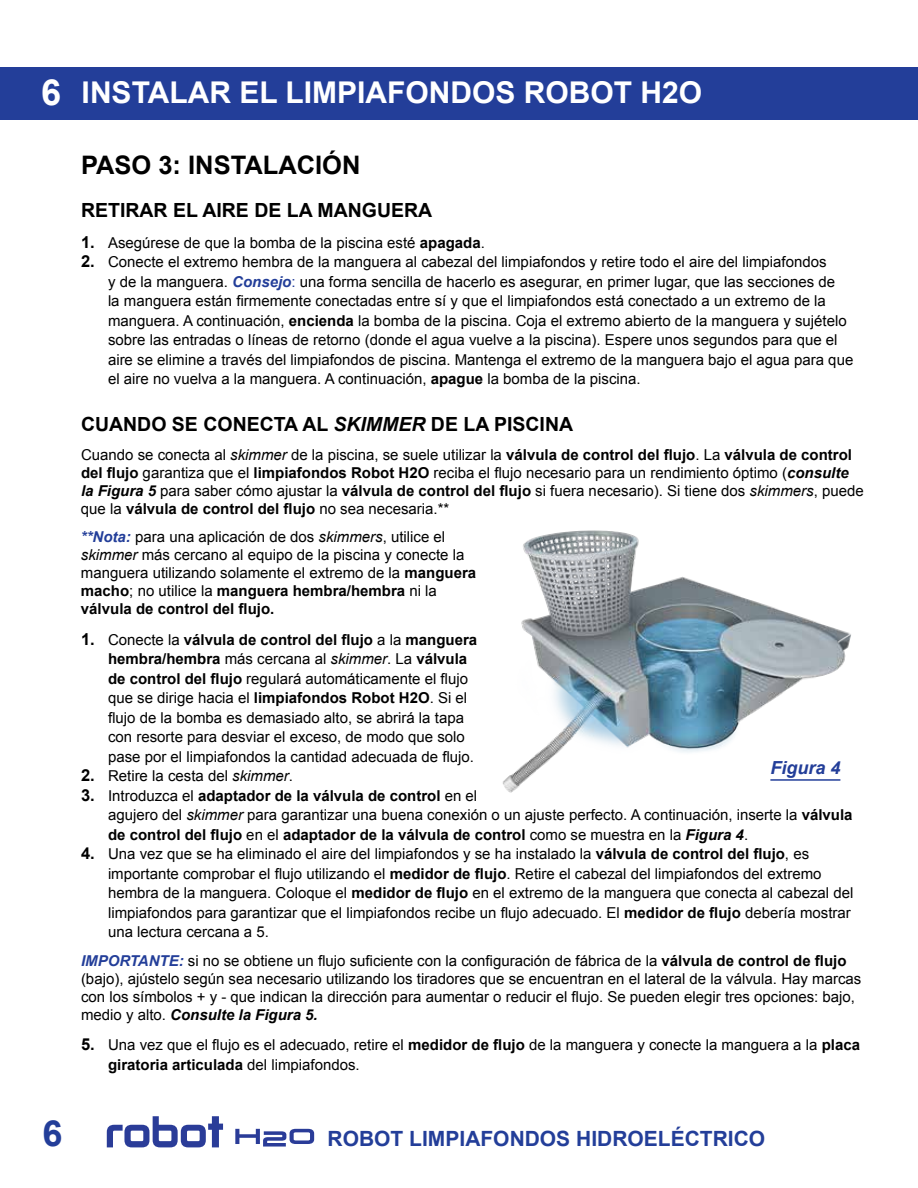
<style>
.page{position:relative;width:918px;height:1188px;background:#fff}
.page>*{position:absolute;margin:0;border:0;box-sizing:border-box;transform-origin:0 0}
.t1{font:700 36px "Arial";color:#233e99}
.t2{font:700 30px "Arial";color:#fff}
.t3{font:700 25.5px "Arial";color:#000}
.t4{font:700 21px "Arial";color:#233e99}
.t5{font:700 19.5px "Arial";color:#000}
.t6{font:italic 700 18px "Arial";color:#233e99}
.t7{font:15px/19.5px "Arial";color:#000}
.s1{font-size:36px}
.s2{font-weight:700;font-size:16.5px}
.s3{font-weight:700}
.s4{font-weight:700;font-style:italic;color:#233e99}
.s5{color:#233e99}
.s6{font-style:italic}
.s7{font-weight:700;font-style:italic}
</style>
<div class="page">
<div style="left:0;top:67px;width:918px;height:53px;background:#233e99"></div>
<svg style="left:235px;top:1129px;width:79px;height:18px"></svg>
<svg style="left:107px;top:1116px;width:116px;height:31px"></svg>
<img style="left:502px;top:530px;width:349px;height:263px">
<hr style="left:770px;top:779px;width:70px;height:2px;background:#233e99">
<h2 class="t2" style="left:41px;top:72px;width:662px"><span class="s1">6</span> INSTALAR EL LIMPIAFONDOS ROBOT H2O</h2>
<h3 class="t3" style="left:81px;top:148px;width:281px">PASO 3: INSTALACIÓN</h3>
<h3 class="t5" style="left:81px;top:197px;width:353px">RETIRAR EL AIRE DE LA MANGUERA</h3>
<p class="t7" style="left:81px;top:233px;width:405px"><span class="s2">1.</span> Asegúrese de que la bomba de la piscina esté <span class="s3">apagada</span>.</p>
<p class="t7" style="left:108px;top:252px;width:747px;text-indent:-27px"><span class="s2">2.</span> Conecte el extremo hembra de la manguera al cabezal del limpiafondos y retire todo el aire del limpiafondos<br>y de la manguera. <span class="s4">Consejo</span><span class="s5">:</span> una forma sencilla de hacerlo es asegurar, en primer lugar, que las secciones de<br>la manguera están firmemente conectadas entre sí y que el limpiafondos está conectado a un extremo de la manguera. A continuación, <span class="s3">encienda</span> la bomba de la piscina. Coja el extremo abierto de la manguera y sujételo sobre las entradas o líneas de retorno (donde el agua vuelve a la piscina). Espere unos segundos para que el aire se elimine a través del limpiafondos de piscina. Mantenga el extremo de la manguera bajo el agua para que el aire no vuelva a la manguera. A continuación, <span class="s3">apague</span> la bomba de la piscina.</p>
<h3 class="t5" style="left:81px;top:411px;width:494px">CUANDO SE CONECTA AL <span class="s6">SKIMMER</span> DE LA PISCINA</h3>
<p class="t7" style="left:81px;top:446px;width:784px;line-height:18px">Cuando se conecta al <span class="s6">skimmer</span> de la piscina, se suele utilizar la <span class="s3">válvula de control del flujo</span>. La <span class="s3">válvula de control del flujo</span> garantiza que el <span class="s3">limpiafondos Robot H2O</span> reciba el flujo necesario para un rendimiento óptimo (<span class="s7">consulte la Figura 5</span> para saber cómo ajustar la <span class="s3">válvula de control del flujo</span> si fuera necesario). Si tiene dos <span class="s6">skimmers</span>, puede que la <span class="s3">válvula de control del flujo</span> no sea necesaria.**</p>
<p class="t7" style="left:81px;top:528px;width:397px;line-height:18px"><span class="s4">**Nota:</span> para una aplicación de dos <span class="s6">skimmers</span>, utilice el <span class="s6">skimmer</span> más cercano al equipo de la piscina y conecte la manguera utilizando solamente el extremo de la <span class="s3">manguera macho</span>; no utilice la <span class="s3">manguera hembra/hembra</span> ni la <span class="s3">válvula de control del flujo.</span></p>
<p class="t7" style="left:108px;top:630px;width:371px;text-indent:-27px"><span class="s2">1.</span> Conecte la <span class="s3">válvula de control del flujo</span> a la <span class="s3">manguera hembra/hembra</span> más cercana al <span class="s6">skimmer</span>. La <span class="s3">válvula de control del flujo</span> regulará automáticamente el flujo que se dirige hacia el <span class="s3">limpiafondos Robot H2O</span>. Si el flujo de la bomba es demasiado alto, se abrirá la tapa con resorte para desviar el exceso, de modo que solo pase por el limpiafondos la cantidad adecuada de flujo.</p>
<p class="t7" style="left:81px;top:766px;width:214px"><span class="s2">2.</span> Retire la cesta del <span class="s6">skimmer</span>.</p>
<p class="t7" style="left:108px;top:786px;width:746px;text-indent:-27px"><span class="s2">3.</span> Introduzca el <span class="s3">adaptador de la válvula de control</span> en el<br>agujero del <span class="s6">skimmer</span> para garantizar una buena conexión o un ajuste perfecto. A continuación, inserte la <span class="s3">válvula de control del flujo</span> en el <span class="s3">adaptador de la válvula de control</span> como se muestra en la <span class="s7">Figura 4</span>.</p>
<p class="t7" style="left:108px;top:844px;width:747px;text-indent:-27px"><span class="s2">4.</span> Una vez que se ha eliminado el aire del limpiafondos y se ha instalado la <span class="s3">válvula de control del flujo</span>, es importante comprobar el flujo utilizando el <span class="s3">medidor de flujo</span>. Retire el cabezal del limpiafondos del extremo hembra de la manguera. Coloque el <span class="s3">medidor de flujo</span> en el extremo de la manguera que conecta al cabezal del limpiafondos para garantizar que el limpiafondos recibe un flujo adecuado. El <span class="s3">medidor de flujo</span> debería mostrar una lectura cercana a 5.</p>
<p class="t7" style="left:81px;top:952px;width:782px;line-height:18px"><span class="s4">IMPORTANTE:</span> si no se obtiene un flujo suficiente con la configuración de fábrica de la <span class="s3">válvula de control de flujo </span>(bajo), ajústelo según sea necesario utilizando los tiradores que se encuentran en el lateral de la válvula. Hay marcas con los símbolos + y - que indican la dirección para aumentar o reducir el flujo. Se pueden elegir tres opciones: bajo, medio y alto. <span class="s7">Consulte la Figura 5.</span></p>
<p class="t7" style="left:108px;top:1036px;width:754px;text-indent:-27px"><span class="s2">5.</span> Una vez que el flujo es el adecuado, retire el <span class="s3">medidor de flujo</span> de la manguera y conecte la manguera a la <span class="s3">placa giratoria articulada</span> del limpiafondos.</p>
<p class="t6" style="left:770px;top:756px;width:72px">Figura 4</p>
<h1 class="t1" style="left:43px;top:1109px;width:22px">6</h1>
<h3 class="t4" style="left:328px;top:1125px;width:439px">ROBOT LIMPIAFONDOS HIDROELÉCTRICO</h3>
</div>
